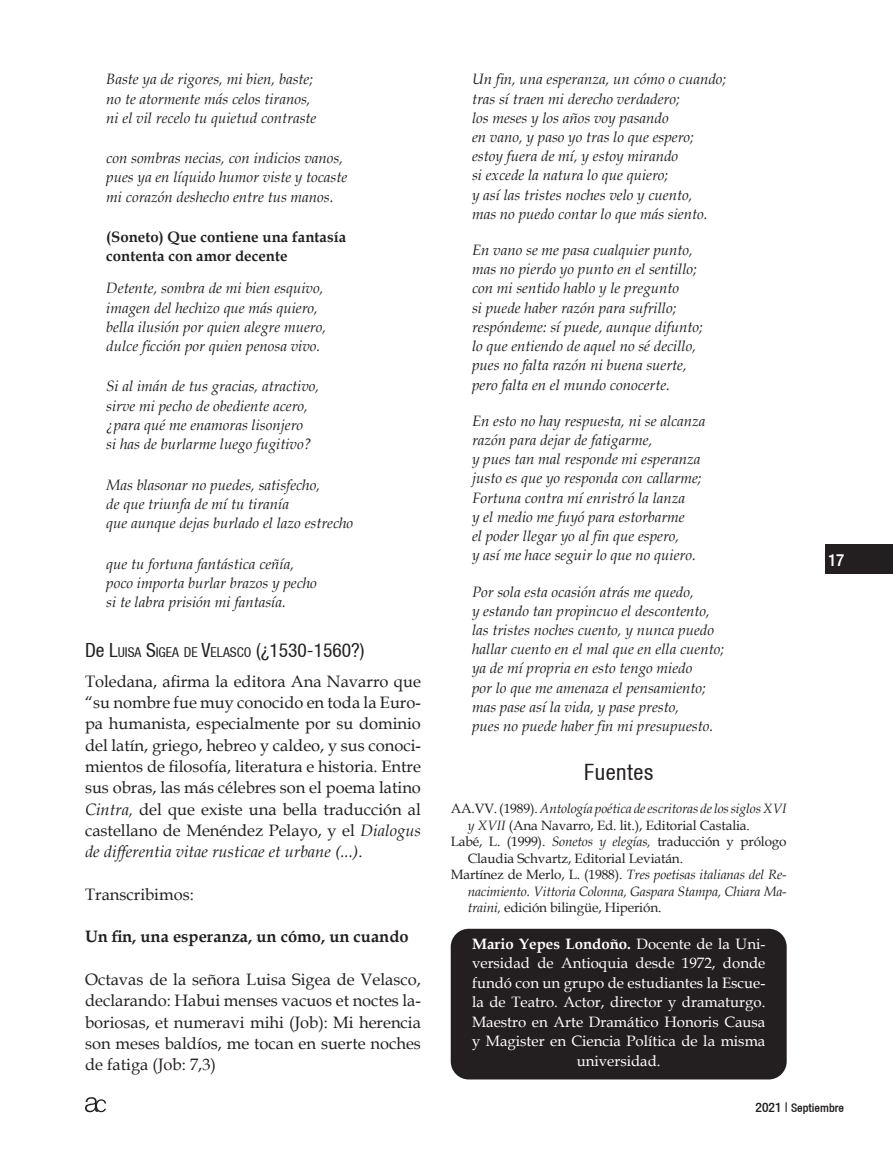
<style>
.page{position:relative;width:893px;height:1149px;background:#fff}
.page>*{position:absolute;margin:0;border:0;box-sizing:border-box;transform-origin:0 0}
.título_1{font:condensed 22.5px "Helvetica 57";letter-spacing:.025em;color:#231f20}
.t1{font:500 condensed 16.95px "Helvetica 67";color:#fff}
.c_de_texto{font:16.5px/21.3px "Book Antiqua";color:#231f20;text-align:justify}
.c_de_texto-2{font:700 16.5px "Book Antiqua";color:#231f20}
.cita{font:italic 15px/19.2px "Book Antiqua";color:#231f20}
.firma{font:15px/19.5px "Book Antiqua";color:#fff;text-align:center}
.cita-2{font:700 15px/19.2px "Book Antiqua";color:#231f20}
.título_2{font:condensed 13.65px "Helvetica 57";color:#231f20}
.referencias{font:13.5px/16.5px "Book Antiqua";letter-spacing:-.01em;color:#231f20}
.referencias-2{font:italic 13.5px/16.5px "Book Antiqua";letter-spacing:-.01em;color:#231f20;text-align:justify}
.t2{font:500 condensed 12px "Helvetica 67";color:#231f20}
.s1{font-size:19.5px}
.s2{font-style:italic}
.s3{font-style:normal}
.s4{font-weight:700}
.s5{font-size:13.5px}
</style>
<div class="page">
<div style="left:825px;top:544px;width:68px;height:29px;background:#231f20"></div>
<svg style="left:85px;top:1097px;width:21px;height:14px"></svg>
<div style="left:451px;top:928px;width:336px;height:151px;background:#231f20;border-radius:18px"></div>
<p class="cita" style="left:106px;top:69px;width:212px">Baste ya de rigores, mi bien, baste; no te atormente más celos tiranos, ni el vil recelo tu quietud contraste</p>
<p class="cita" style="left:106px;top:148px;width:242px">con sombras necias, con indicios vanos, pues ya en líquido humor viste y tocaste mi corazón deshecho entre tus manos.</p>
<p class="cita-2" style="left:106px;top:227px;width:241px">(Soneto) Que contiene una fantasía contenta con amor decente</p>
<p class="cita" style="left:106px;top:278px;width:221px">Detente, sombra de mi bien esquivo, imagen del hechizo que más quiero, bella ilusión por quien alegre muero, dulce ficción por quien penosa vivo.</p>
<p class="cita" style="left:106px;top:376px;width:215px">Si al imán de tus gracias, atractivo, sirve mi pecho de obediente acero, ¿para qué me enamoras lisonjero<br>si has de burlarme luego fugitivo?</p>
<p class="cita" style="left:106px;top:474px;width:248px">Mas blasonar no puedes, satisfecho,<br>de que triunfa de mí tu tiranía<br>que aunque dejas burlado el lazo estrecho</p>
<p class="cita" style="left:106px;top:553px;width:212px">que tu fortuna fantástica ceñía, poco importa burlar brazos y pecho si te labra prisión mi fantasía.</p>
<p class="título_2" style="left:85px;top:644px;width:281px"><span class="s1">De</span> <span class="s1">L</span>UISA <span class="s1">S</span>IGEA DE <span class="s1">V</span>ELASCO <span class="s1">(¿1530-1560?)</span></p>
<p class="c_de_texto" style="left:85px;top:669px;width:337px">Toledana, afirma la editora Ana Navarro que “su nombre fue muy conocido en toda la Euro&shy;pa humanista, especialmente por su dominio del latín, griego, hebreo y caldeo, y sus conoci&shy;mientos de filosofía, literatura e historia. Entre sus obras, las más célebres son el poema latino <span class="s2">Cintra,</span> del que existe una bella traducción al castellano de Menéndez Pelayo, y el <span class="s2">Dialogus de differentia vitae rusticae et urbane (...)</span>.</p>
<p class="c_de_texto" style="left:85px;top:882px;width:110px">Transcribimos:</p>
<p class="c_de_texto-2" style="left:85px;top:925px;width:325px">Un fin, una esperanza, un cómo, un cuando</p>
<p class="c_de_texto" style="left:85px;top:968px;width:337px">Octavas de la señora Luisa Sigea de Velasco, declarando: Habui menses vacuos et noctes la&shy;boriosas, et numeravi mihi (Job): Mi herencia son meses baldíos, me tocan en suerte noches de fatiga (Job: 7,3)</p>
<p class="cita" style="left:472px;top:69px;width:256px">Un fin, una esperanza, un cómo o cuando; tras sí traen mi derecho verdadero;<br>los meses y los años voy pasando<br>en vano, y paso yo tras lo que espero; estoy fuera de mí, y estoy mirando<br>si excede la natura lo que quiero;<br>y así las tristes noches velo y cuento,<br>mas no puedo contar lo que más siento.</p>
<p class="cita" style="left:472px;top:240px;width:232px">En vano se me pasa cualquier punto, mas no pierdo yo punto en el sentillo; con mi sentido hablo y le pregunto<br>si puede haber razón para sufrillo; respóndeme: sí puede, aunque difunto; lo que entiendo de aquel no sé decillo, pues no falta razón ni buena suerte, pero falta en el mundo conocerte.</p>
<p class="cita" style="left:472px;top:410px;width:235px">En esto no hay respuesta, ni se alcanza razón para dejar de fatigarme,<br>y pues tan mal responde mi esperanza justo es que yo responda con callarme; Fortuna contra mí enristró la lanza<br>y el medio me fuyó para estorbarme<br>el poder llegar yo al fin que espero,<br>y así me hace seguir lo que no quiero.</p>
<p class="cita" style="left:472px;top:581px;width:254px">Por sola esta ocasión atrás me quedo,<br>y estando tan propincuo el descontento, las tristes noches cuento, y nunca puedo hallar cuento en el mal que en ella cuento; ya de mí propria en esto tengo miedo<br>por lo que me amenaza el pensamiento; mas pase así la vida, y pase presto,<br>pues no puede haber fin mi presupuesto.</p>
<p class="título_1" style="left:584px;top:758px;width:71px">Fuentes</p>
<p class="referencias" style="left:468px;top:799px;width:320px;text-indent:-17px">AA.VV. (1989). <span class="s2">Antología poética de escritoras de los siglos XVI y XVII</span> (Ana Navarro, Ed. lit.), Editorial Castalia.</p>
<p class="referencias" style="left:468px;top:832px;width:320px;text-indent:-17px">Labé, L. (1999). <span class="s2">Sonetos y elegías,</span> traducción y prólogo<br>Claudia Schvartz, Editorial Leviatán.</p>
<p class="referencias-2" style="left:468px;top:865px;width:320px;text-indent:-17px"><span class="s3">Martínez de Merlo, L. (1988).</span> Tres poetisas italianas del Re&shy;nacimiento. Vittoria Colonna, Gaspara Stampa, Chiara Ma&shy;traini, <span class="s3">edición bilingüe, Hiperión.</span></p>
<p class="firma" style="left:472px;top:933px;width:295px"><span class="s4">Mario Yepes Londoño.</span> Docente de la Uni&shy;versidad de Antioquia desde 1972, donde fundó con un grupo de estudiantes la Escue&shy;la de Teatro. Actor, director y dramaturgo.<br>Maestro en Arte Dramático Honoris Causa y Magister en Ciencia Política de la misma universidad.</p>
<p class="t1" style="left:828px;top:549px;width:18px">17</p>
<p class="t2" style="left:756px;top:1100px;width:90px"><span class="s5">2021 |</span> Septiembre</p>
</div>
